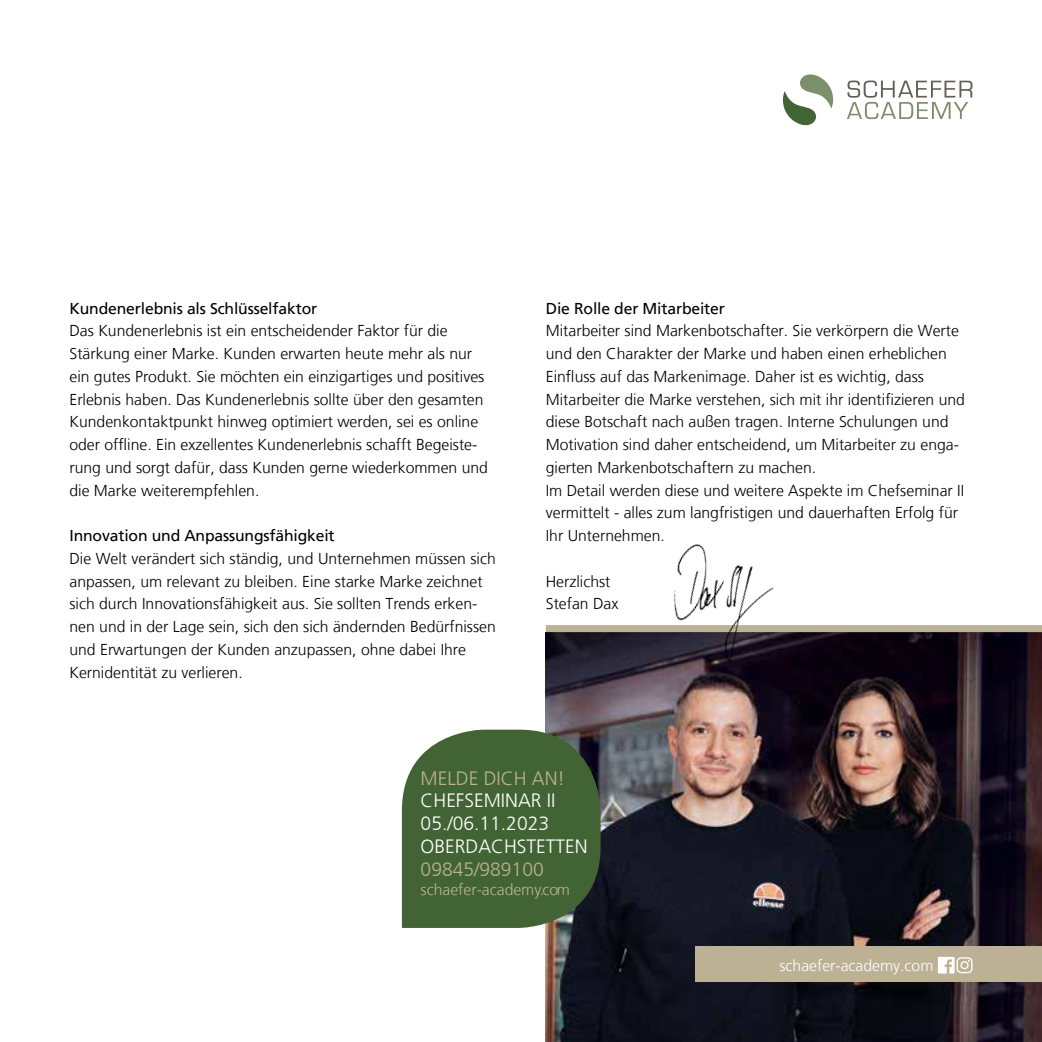
<style>
.page{position:relative;width:1042px;height:1042px;background:#fff}
.page>*{position:absolute;margin:0;border:0;box-sizing:border-box;transform-origin:0 0}
.t1{font:300 19.25px/22.8px "Frutiger LT";color:#fff}
.t2{font:300 19.25px "Frutiger LT";color:#bdb195}
.t3{font:300 15.75px/22.8px "Frutiger LT";color:#000}
.t4{font:15.75px "Frutiger LT";letter-spacing:-.01em;color:#000}
.t5{font:300 15.75px "Frutiger LT";color:#fff}
.t6{font:300 15.75px "Frutiger LT";color:#bdb195}
</style>
<div class="page">
<img style="left:546px;top:632px;width:496px;height:410px">
<svg style="left:783px;top:74px;width:50px;height:51px"></svg>
<svg style="left:847px;top:81px;width:125px;height:38px"></svg>
<div style="left:695px;top:946px;width:347px;height:36px;background:#bdb195"></div>
<svg style="left:938px;top:957px;width:34px;height:16px"></svg>
<div style="left:546px;top:625px;width:496px;height:7px;background:#beb296"></div>
<img style="left:635px;top:544px;width:157px;height:132px">
<svg style="left:402px;top:729px;width:198px;height:199px;background:#49683d"></svg>
<p class="t4" style="left:69px;top:299px;width:249px">Kundenerlebnis als Schlüsselfaktor</p>
<p class="t3" style="left:69px;top:320px;width:420px">Das Kundenerlebnis ist ein entscheidender Faktor für die Stärkung einer Marke. Kunden erwarten heute mehr als nur ein gutes Produkt. Sie möchten ein einzigartiges und positives Erlebnis haben. Das Kundenerlebnis sollte über den gesamten Kundenkontaktpunkt hinweg optimiert werden, sei es online oder offline. Ein exzellentes Kundenerlebnis schafft Begeiste&shy;rung und sorgt dafür, dass Kunden gerne wiederkommen und die Marke weiterempfehlen.</p>
<p class="t4" style="left:69px;top:526px;width:267px">Innovation und Anpassungsfähigkeit</p>
<p class="t3" style="left:69px;top:547px;width:428px">Die Welt verändert sich ständig, und Unternehmen müssen sich anpassen, um relevant zu bleiben. Eine starke Marke zeichnet sich durch Innovationsfähigkeit aus. Sie sollten Trends erken&shy;nen und in der Lage sein, sich den sich ändernden Bedürfnissen und Erwartungen der Kunden anzupassen, ohne dabei Ihre Kernidentität zu verlieren.</p>
<p class="t4" style="left:546px;top:299px;width:181px">Die Rolle der Mitarbeiter</p>
<p class="t3" style="left:546px;top:320px;width:421px">Mitarbeiter sind Markenbotschafter. Sie verkörpern die Werte und den Charakter der Marke und haben einen erheblichen Einfluss auf das Markenimage. Daher ist es wichtig, dass Mitarbeiter die Marke verstehen, sich mit ihr identifizieren und diese Botschaft nach außen tragen. Interne Schulungen und Motivation sind daher entscheidend, um Mitarbeiter zu enga&shy;gierten Markenbotschaftern zu machen.<br>Im Detail werden diese und weitere Aspekte im Chefseminar II vermittelt - alles zum langfristigen und dauerhaften Erfolg für Ihr Unternehmen.</p>
<p class="t3" style="left:546px;top:570px;width:74px">Herzlichst<br>Stefan Dax</p>
<p class="t2" style="left:421px;top:767px;width:146px">MELDE DICH AN!</p>
<p class="t1" style="left:421px;top:789px;width:168px">CHEFSEMINAR II<br>05./06.11.2023<br>OBERDACHSTETTEN</p>
<p class="t2" style="left:421px;top:858px;width:125px">09845/989100</p>
<p class="t6" style="left:421px;top:880px;width:151px">schaefer-academy.com</p>
<p class="t5" style="left:779px;top:956px;width:155px">schaefer-academy.com</p>
</div>
